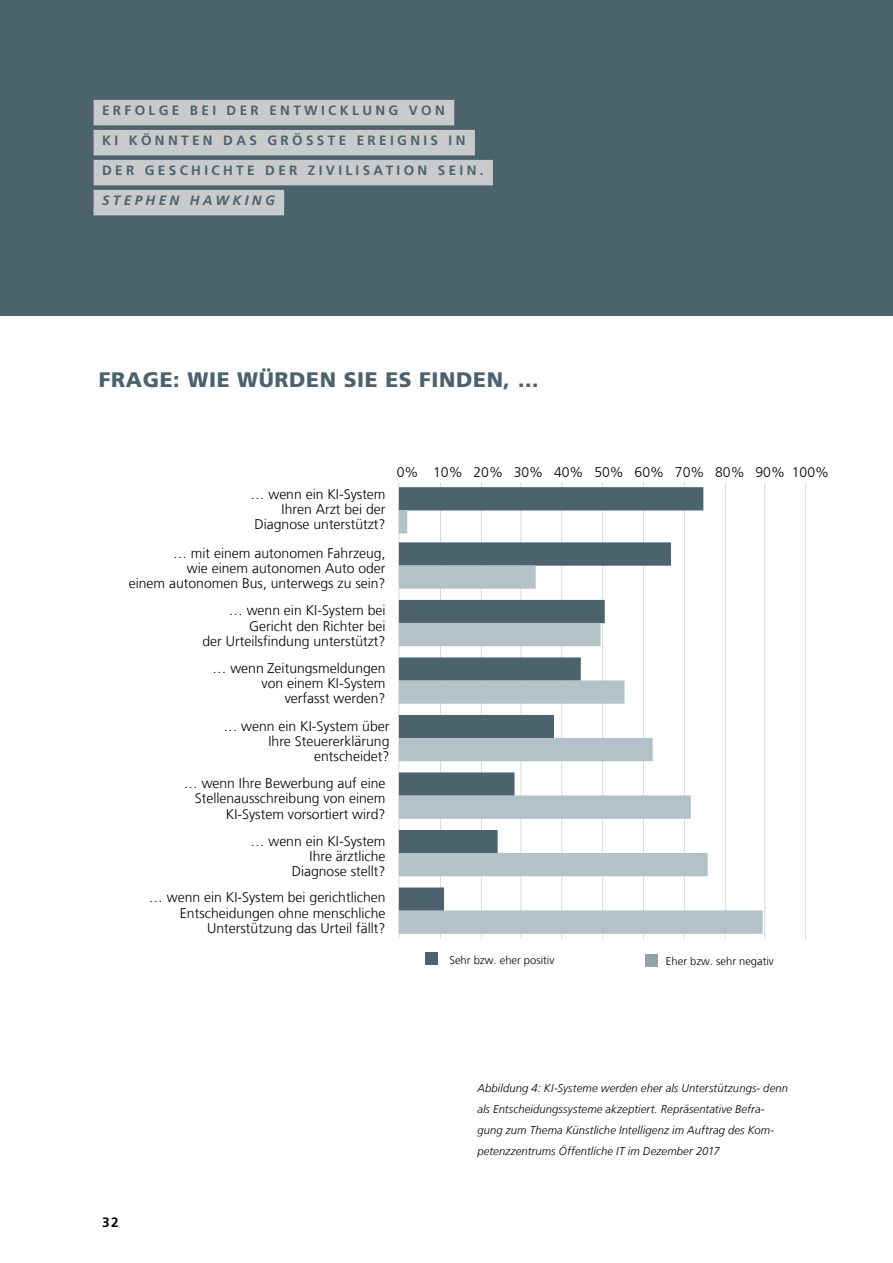
<style>
.page{position:relative;width:893px;height:1263px;background:#fff}
.page>*{position:absolute;margin:0;border:0;box-sizing:border-box;transform-origin:0 0}
.t1{font:900 21px "Frutiger LT Com";letter-spacing:.03em;color:#4c626c}
.t2{font:300 13.95px/15.1px "Frutiger LT Com";color:#000;text-align:right}
.t3{font:700 13.5px "Frutiger LT Com";letter-spacing:.25em;color:#4c626c}
.t4{font:italic 700 13.5px "Frutiger LT Com";letter-spacing:.25em;color:#4c626c}
.t5{font:700 13.5px "Frutiger LT Com";color:#000}
.t6{font:italic 300 11.25px/21px "Frutiger LT Com";letter-spacing:.01em;color:#000}
.t7{font:300 11.1px "Frutiger LT Com";color:#000}
</style>
<div class="page">
<div style="left:0;top:0;width:893px;height:315px;background:#4c626c"></div>
<div style="left:425px;top:952px;width:13px;height:13px;background:#4c626c"></div>
<div style="left:645px;top:954px;width:13px;height:13px;background:#90a2ac"></div>
<hr style="left:440px;top:482px;width:1px;height:457px;background:#dadada">
<hr style="left:481px;top:482px;width:1px;height:457px;background:#dadada">
<hr style="left:521px;top:482px;width:1px;height:457px;background:#dadada">
<hr style="left:561px;top:482px;width:1px;height:457px;background:#dadada">
<hr style="left:602px;top:482px;width:1px;height:457px;background:#dadada">
<hr style="left:643px;top:482px;width:1px;height:457px;background:#dadada">
<hr style="left:684px;top:482px;width:1px;height:457px;background:#dadada">
<hr style="left:725px;top:482px;width:1px;height:457px;background:#dadada">
<hr style="left:764px;top:482px;width:1px;height:457px;background:#dadada">
<hr style="left:805px;top:482px;width:1px;height:457px;background:#dadada">
<hr style="left:399px;top:482px;width:1px;height:457px;background:#dadada">
<div style="left:399px;top:487px;width:304px;height:23px;background:#4c626c"></div>
<div style="left:399px;top:510px;width:8px;height:23px;background:#b3c1c9"></div>
<div style="left:399px;top:542px;width:272px;height:24px;background:#4c626c"></div>
<div style="left:399px;top:565px;width:137px;height:24px;background:#b3c1c9"></div>
<div style="left:399px;top:600px;width:206px;height:23px;background:#4c626c"></div>
<div style="left:399px;top:623px;width:201px;height:23px;background:#b3c1c9"></div>
<div style="left:399px;top:657px;width:182px;height:24px;background:#4c626c"></div>
<div style="left:399px;top:680px;width:225px;height:24px;background:#b3c1c9"></div>
<div style="left:399px;top:715px;width:155px;height:23px;background:#4c626c"></div>
<div style="left:399px;top:738px;width:254px;height:23px;background:#b3c1c9"></div>
<div style="left:399px;top:772px;width:115px;height:24px;background:#4c626c"></div>
<div style="left:399px;top:795px;width:292px;height:24px;background:#b3c1c9"></div>
<div style="left:399px;top:830px;width:99px;height:23px;background:#4c626c"></div>
<div style="left:399px;top:853px;width:309px;height:23px;background:#b3c1c9"></div>
<div style="left:399px;top:887px;width:45px;height:24px;background:#4c626c"></div>
<div style="left:399px;top:910px;width:364px;height:24px;background:#b3c1c9"></div>
<div style="left:94px;top:100px;width:360px;height:25px;background:#c8cacc"></div>
<div style="left:94px;top:130px;width:381px;height:25px;background:#c8cacc"></div>
<div style="left:94px;top:160px;width:399px;height:25px;background:#c8cacc"></div>
<div style="left:94px;top:190px;width:190px;height:25px;background:#c8cacc"></div>
<p class="t3" style="left:102px;top:102px;width:344px">ERFOLGE BEI DER ENTWICKLUNG VON</p>
<p class="t3" style="left:102px;top:132px;width:365px">KI KÖNNTEN DAS GRÖSSTE EREIGNIS IN</p>
<p class="t3" style="left:102px;top:162px;width:383px">DER GESCHICHTE DER ZIVILISATION SEIN.</p>
<p class="t4" style="left:102px;top:192px;width:174px">STEPHEN HAWKING</p>
<h1 class="t1" style="left:99px;top:367px;width:441px">FRAGE: WIE WÜRDEN SIE ES FINDEN, …</h1>
<p class="t2" style="left:251px;top:486px;width:136px">… wenn ein KI-System<br>Ihren Arzt bei der<br>Diagnose unterstützt?</p>
<p class="t2" style="left:129px;top:545px;width:258px">… mit einem autonomen Fahrzeug,<br>wie einem autonomen Auto oder<br>einem autonomen Bus, unterwegs zu sein?</p>
<p class="t2" style="left:202px;top:603px;width:185px">… wenn ein KI-System bei<br>Gericht den Richter bei<br>der Urteilsfindung unterstützt?</p>
<p class="t2" style="left:213px;top:661px;width:175px">… wenn Zeitungsmeldungen von einem KI-System<br>verfasst werden?</p>
<p class="t2" style="left:223px;top:718px;width:168px">… wenn ein KI-System über<br>Ihre Steuererklärung entscheidet?</p>
<p class="t2" style="left:184px;top:776px;width:203px">… wenn Ihre Bewerbung auf eine<br>Stellenausschreibung von einem<br>KI-System vorsortiert wird?</p>
<p class="t2" style="left:251px;top:833px;width:136px">… wenn ein KI-System<br>Ihre ärztliche<br>Diagnose stellt?</p>
<p class="t2" style="left:149px;top:890px;width:238px">… wenn ein KI-System bei gerichtlichen<br>Entscheidungen ohne menschliche<br>Unterstützung das Urteil fällt?</p>
<p class="t2" style="left:397px;top:465px;width:434px">0% 10% 20% 30% 40% 50% 60% 70% 80% 90% 100%</p>
<p class="t7" style="left:449px;top:954px;width:106px">Sehr bzw. eher positiv</p>
<p class="t7" style="left:666px;top:955px;width:109px">Eher bzw. sehr negativ</p>
<p class="t5" style="left:102px;top:1215px;width:18px">32</p>
<p class="t6" style="left:477px;top:1077px;width:312px">Abbildung 4: KI-Systeme werden eher als Unterstützungs- denn als Entscheidungssysteme akzeptiert. Repräsentative Befra&shy;gung zum Thema Künstliche Intelligenz im Auftrag des Kom&shy;petenzzentrums Öffentliche IT im Dezember 2017</p>
</div>
